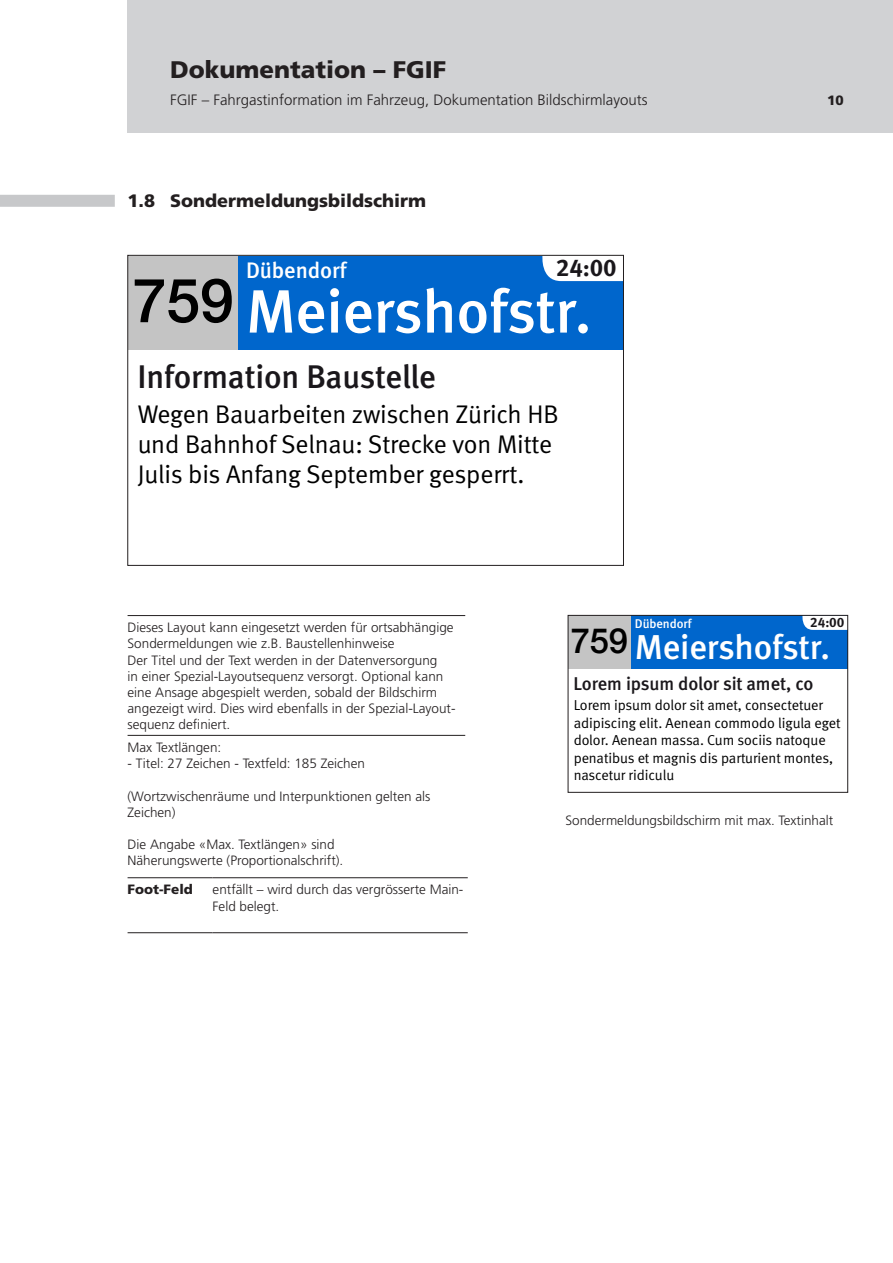
<style>
.page{position:relative;width:893px;height:1263px;background:#fff}
.page>*{position:absolute;margin:0;border:0;box-sizing:border-box;transform-origin:0 0}
.t1{font:61.05px "Meta Medium LF";letter-spacing:-.005em;color:#fff}
.t2{font:500 61.05px "Helvetica Neue";color:#000}
.t3{font:34.5px "Meta Medium LF";letter-spacing:-.005em;color:#fff}
.t4{font:32.85px "Meta Medium LF";letter-spacing:-.005em;color:#1a171b}
.t5{font:25.5px/30px "Meta Normal LF";letter-spacing:-.005em;color:#000}
.t6{font:24.15px "Meta Bold LF Caps";color:#1a171b}
.t7{font:900 24px "Frutiger";color:#231f20}
.t8{font:22.35px "Meta Medium LF";letter-spacing:-.005em;color:#fff}
.t9{font:18.6px "Meta Medium LF";letter-spacing:-.005em;color:#1a171b}
.t10{font:900 18px "Frutiger";color:#231f20}
.t11{font:300 15px "Frutiger";color:#231f20}
.t12{font:14.4px/17.4px "Meta Normal LF";letter-spacing:-.005em;color:#000}
.t13{font:13.65px "Meta Bold LF Caps";color:#1a171b}
.t14{font:300 13.5px/16.2px "Frutiger";color:#231f20}
.t15{font:900 13.5px "Frutiger";color:#231f20}
.t16{font:12.6px "Meta Medium LF";letter-spacing:-.005em;color:#fff}
</style>
<div class="page">
<div style="left:127px;top:0;width:766px;height:133px;background:#d1d2d4"></div>
<div style="left:0;top:195px;width:115px;height:12px;background:#c7c8ca"></div>
<div style="left:238px;top:256px;width:385px;height:94px;background:#06c"></div>
<div style="left:128px;top:256px;width:110px;height:94px;background:#c4c4c4"></div>
<div style="left:542px;top:257px;width:80px;height:24px;background:#fff"></div>
<div style="left:128px;top:255px;width:496px;height:311px;border:1px solid #231f20"></div>
<hr style="left:128px;top:615px;width:337px;height:1px;background:#231f20">
<hr style="left:128px;top:735px;width:337px;height:1px;background:#231f20">
<hr style="left:213px;top:877px;width:255px;height:1px;background:#231f20">
<hr style="left:128px;top:932px;width:85px;height:1px;background:#231f20">
<hr style="left:213px;top:932px;width:255px;height:1px;background:#231f20">
<hr style="left:128px;top:877px;width:85px;height:1px;background:#231f20">
<div style="left:630px;top:616px;width:218px;height:53px;background:#06c"></div>
<div style="left:568px;top:616px;width:62px;height:53px;background:#c4c4c4"></div>
<svg style="left:802px;top:617px;width:44px;height:13px"></svg>
<div style="left:568px;top:615px;width:280px;height:177px;border:1px solid #231f20"></div>
<h3 class="t7" style="left:170px;top:55px;width:278px">Dokumentation – FGIF</h3>
<p class="t11" style="left:170px;top:91px;width:479px">FGIF – Fahrgastinformation im Fahrzeug, Dokumentation Bildschirmlayouts</p>
<p class="t15" style="left:827px;top:92px;width:18px">10</p>
<h3 class="t10" style="left:128px;top:190px;width:300px">1.8 Sondermeldungsbildschirm</h3>
<h1 class="t2" style="left:133px;top:251px;width:103px">759</h1>
<h3 class="t8" style="left:246px;top:257px;width:102px">Dübendorf</h3>
<h3 class="t6" style="left:556px;top:253px;width:62px">24:00</h3>
<h1 class="t1" style="left:246px;top:276px;width:347px">Meiershofstr.</h1>
<h3 class="t4" style="left:137px;top:357px;width:300px">Information Baustelle</h3>
<h3 class="t5" style="left:138px;top:399px;width:422px">Wegen Bauarbeiten zwischen Zürich HB und Bahnhof Selnau: Strecke von Mitte<br>Julis bis Anfang September gesperrt.</h3>
<p class="t14" style="left:128px;top:619px;width:330px">Dieses Layout kann eingesetzt werden für ortsabhängige Sondermeldungen wie z.B. Baustellenhinweise<br>Der Titel und der Text werden in der Datenversorgung<br>in einer Spezial-Layoutsequenz versorgt. Optional kann eine Ansage abgespielt werden, sobald der Bildschirm angezeigt wird. Dies wird ebenfalls in der Spezial-Layout&shy;sequenz definiert.</p>
<p class="t14" style="left:128px;top:739px;width:95px">Max Textlängen:</p>
<p class="t14" style="left:128px;top:755px;width:239px">- Titel: 27 Zeichen - Textfeld: 185 Zeichen</p>
<p class="t14" style="left:128px;top:788px;width:304px">(Wortzwischenräume und Interpunktionen gelten als<br>Zeichen)</p>
<p class="t14" style="left:128px;top:836px;width:217px">Die Angabe «Max. Textlängen» sind<br>Näherungswerte (Proportionalschrift).</p>
<p class="t15" style="left:128px;top:881px;width:67px">Foot-Feld</p>
<p class="t14" style="left:213px;top:881px;width:252px">entfällt – wird durch das vergrösserte Main-<br>Feld belegt.</p>
<p class="t13" style="left:810px;top:614px;width:36px">24:00</p>
<p class="t16" style="left:635px;top:616px;width:58px">Dübendorf</p>
<h2 class="t3" style="left:571px;top:627px;width:261px"><sup>759</sup> Meiershofstr.</h2>
<h3 class="t9" style="left:574px;top:673px;width:241px">Lorem ipsum dolor sit amet, co</h3>
<p class="t12" style="left:574px;top:696px;width:268px">Lorem ipsum dolor sit amet, consectetuer adipiscing elit. Aenean commodo ligula eget dolor. Aenean massa. Cum sociis natoque penatibus et magnis dis parturient montes, nascetur ridiculu</p>
<p class="t14" style="left:566px;top:812px;width:269px">Sondermeldungsbildschirm mit max. Textinhalt</p>
</div>
